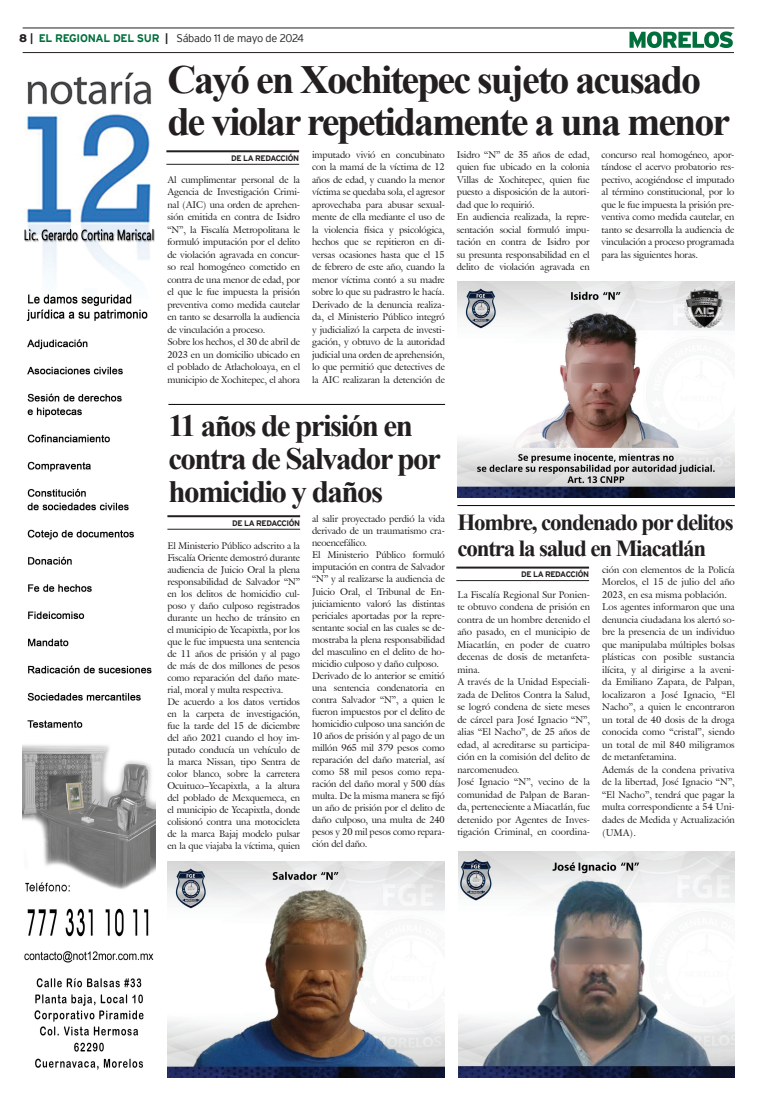
<style>
.page{position:relative;width:757px;height:1106px;background:#fff}
.page>*{position:absolute;margin:0;border:0;box-sizing:border-box;transform-origin:0 0}
.t1{font:700 40px/42px "Times New Roman";letter-spacing:-.05em;color:#231f20}
.t2{font:700 31px/33px "Times New Roman";letter-spacing:-.05em;color:#231f20}
.t3{font:700 23px/26px "Times New Roman";letter-spacing:-.05em;color:#231f20}
.t4{font:300 11px "Interstate";letter-spacing:-.025em;color:#231f20}
.t5{font:9.5px/12.5px "Galliard IT Cby BT";letter-spacing:-.01em;color:#231f20}
.t6{font:700 8px "Interstate";letter-spacing:-.05em;color:#231f20}
.s1{font-weight:900}
.s2{font-weight:700}
.s3{font-weight:700;color:#006f3c}
</style>
<div class="page">
<hr style="left:23px;top:28px;width:711px;height:1px;background:#231f20">
<hr style="left:23px;top:52px;width:711px;height:1px;background:#231f20">
<svg style="left:629px;top:31px;width:104px;height:17px"></svg>
<img style="left:23px;top:72px;width:132px;height:998px">
<hr style="left:166px;top:150px;width:133px;height:2px;background:#231f20">
<hr style="left:166px;top:164px;width:133px;height:1px;background:#231f20">
<hr style="left:167px;top:515px;width:133px;height:2px;background:#231f20">
<hr style="left:167px;top:529px;width:133px;height:1px;background:#231f20">
<hr style="left:456px;top:566px;width:133px;height:2px;background:#231f20">
<hr style="left:456px;top:580px;width:133px;height:1px;background:#231f20">
<img style="left:457px;top:281px;width:278px;height:216px">
<hr style="left:457px;top:505px;width:278px;height:1px;background:#040503">
<img style="left:458px;top:851px;width:276px;height:226px">
<img style="left:167px;top:861px;width:278px;height:216px">
<hr style="left:168px;top:404px;width:277px;height:1px;background:#040503">
<p class="t4" style="left:19px;top:32px;width:286px"><span class="s1">8</span> <span class="s2">|</span> <span class="s3">EL REGIONAL DEL SUR</span> <span class="s2">|</span> Sábado 11 de mayo de 2024</p>
<h1 class="t1" style="left:167px;top:58px;width:564px">Cayó en Xochitepec sujeto acusado de violar repetidamente a una menor</h1>
<p class="t6" style="left:231px;top:154px;width:69px">DE LA REDACCIÓN</p>
<p class="t5" style="left:457px;top:148px;width:134px">Isidro “N” de 35 años de edad, quien fue ubicado en la colonia<br>Villas de Xochitepec, quien fue puesto a disposición de la autori&shy;dad que lo requirió.<br>En audiencia realizada, la repre&shy;sentación social formuló impu&shy;tación en contra de Isidro por su presunta responsabilidad en el delito de violación agravada en</p>
<p class="t5" style="left:601px;top:148px;width:134px;text-align:justify">concurso real homogéneo, apor&shy;tándose el acervo probatorio res&shy;pectivo, acogiéndose el imputado al término constitucional, por lo que le fue impuesta la prisión pre&shy;ventiva como medida cautelar, en tanto se desarrolla la audiencia de vinculación a proceso programada para las siguientes horas.</p>
<p class="t5" style="left:312px;top:148px;width:134px;text-align:justify">imputado vivió en concubinato con la mamá de la víctima de 12 años de edad, y cuando la menor víctima se quedaba sola, el agresor aprovechaba para abusar sexual&shy;mente de ella mediante el uso de la violencia física y psicológica, hechos que se repitieron en di&shy;versas ocasiones hasta que el 15 de febrero de este año, cuando la menor víctima contó a su madre sobre lo que su padrastro le hacía.<br>Derivado de la denuncia realiza&shy;da, el Ministerio Público integró y judicializó la carpeta de investi&shy;gación, y obtuvo de la autoridad judicial una orden de aprehensión, lo que permitió que detectives de la AIC realizaran la detención de</p>
<p class="t5" style="left:167px;top:173px;width:134px">Al cumplimentar personal de la<br>Agencia de Investigación Crimi&shy;nal (AIC) una orden de aprehen&shy;sión emitida en contra de Isidro “N”, la Fiscalía Metropolitana le formuló imputación por el delito de violación agravada en concur&shy;so real homogéneo cometido en contra de una menor de edad, por el que le fue impuesta la prisión preventiva como medida cautelar en tanto se desarrolla la audiencia de vinculación a proceso.<br>Sobre los hechos, el 30 de abril de<br>2023 en un domicilio ubicado en el poblado de Atlacholoaya, en el municipio de Xochitepec, el ahora</p>
<h2 class="t2" style="left:168px;top:408px;width:274px">11 años de prisión en contra de Salvador por homicidio y daños</h2>
<p class="t6" style="left:232px;top:518px;width:69px">DE LA REDACCIÓN</p>
<h3 class="t3" style="left:457px;top:508px;width:278px">Hombre, condenado por delitos contra la salud en Miacatlán</h3>
<p class="t6" style="left:521px;top:570px;width:69px">DE LA REDACCIÓN</p>
<p class="t5" style="left:312px;top:513px;width:134px;line-height:12px">al salir proyectado perdió la vida derivado de un traumatismo cra&shy;neoencefálico.<br>El Ministerio Público formuló imputación en contra de Salvador “N” y al realizarse la audiencia de<br>Juicio Oral, el Tribunal de En&shy;juiciamiento valoró las distintas periciales aportadas por la repre&shy;sentante social en las cuales se de&shy;mostraba la plena responsabilidad del masculino en el delito de ho&shy;micidio culposo y daño culposo.<br>Derivado de lo anterior se emitió una sentencia condenatoria en contra Salvador “N”, a quien le fueron impuestos por el delito de homicidio culposo una sanción de<br>10 años de prisión y al pago de un millón 965 mil 379 pesos como reparación del daño material, así como 58 mil pesos como repa&shy;ración del daño moral y 500 días multa. De la misma manera se fijó un año de prisión por el delito de daño culposo, una multa de 240 pesos y 20 mil pesos como repara&shy;ción del daño.</p>
<p class="t5" style="left:167px;top:539px;width:134px;line-height:12px">El Ministerio Público adscrito a la<br>Fiscalía Oriente demostró durante audiencia de Juicio Oral la plena responsabilidad de Salvador “N” en los delitos de homicidio cul&shy;poso y daño culposo registrados durante un hecho de tránsito en el municipio de Yecapixtla, por los que le fue impuesta una sentencia de 11 años de prisión y al pago de más de dos millones de pesos como reparación del daño mate&shy;rial, moral y multa respectiva.<br>De acuerdo a los datos vertidos en la carpeta de investigación, fue la tarde del 15 de diciembre del año 2021 cuando el hoy im&shy;putado conducía un vehículo de la marca Nissan, tipo Sentra de color blanco, sobre la carretera<br>Ocuituco–Yecapixtla, a la altura del poblado de Mexquemeca, en el municipio de Yecapixtla, donde colisionó contra una motocicleta de la marca Bajaj modelo pulsar en la que viajaba la víctima, quien</p>
<p class="t5" style="left:602px;top:563px;width:134px">ción con elementos de la Policía<br>Morelos, el 15 de julio del año<br>2023, en esa misma población.<br>Los agentes informaron que una denuncia ciudadana los alertó so&shy;bre la presencia de un individuo que manipulaba múltiples bolsas plásticas con posible sustancia ilícita, y al dirigirse a la aveni&shy;da Emiliano Zapata, de Palpan, localizaron a José Ignacio, “El<br>Nacho”, a quien le encontraron un total de 40 dosis de la droga conocida como “cristal”, siendo un total de mil 840 miligramos de metanfetamina.<br>Además de la condena privativa de la libertad, José Ignacio “N”, “El Nacho”, tendrá que pagar la multa correspondiente a 54 Uni&shy;dades de Medida y Actualización (UMA).</p>
<p class="t5" style="left:457px;top:588px;width:134px">La Fiscalía Regional Sur Ponien&shy;te obtuvo condena de prisión en contra de un hombre detenido el año pasado, en el municipio de<br>Miacatlán, en poder de cuatro decenas de dosis de metanfeta&shy;mina.<br>A través de la Unidad Especiali&shy;zada de Delitos Contra la Salud, se logró condena de siete meses de cárcel para José Ignacio “N”, alias “El Nacho”, de 25 años de edad, al acreditarse su participa&shy;ción en la comisión del delito de narcomenudeo.<br>José Ignacio “N”, vecino de la comunidad de Palpan de Baran&shy;da, perteneciente a Miacatlán, fue detenido por Agentes de Inves&shy;tigación Criminal, en coordina-</p>
</div>
